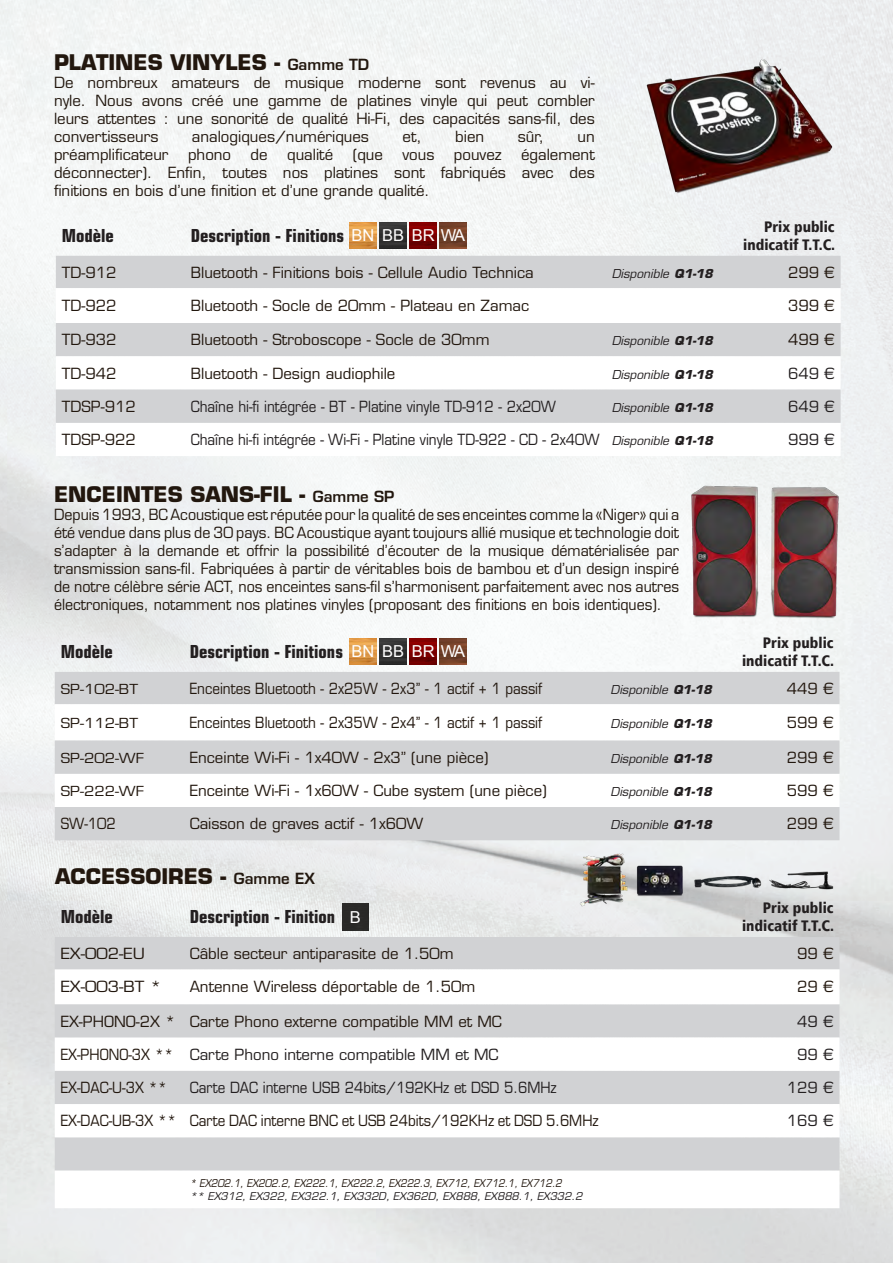
<style>
.page{position:relative;width:893px;height:1263px;background:#fff}
.page>*{position:absolute;margin:0;border:0;box-sizing:border-box;transform-origin:0 0}
.t1{font:700 21px "Eurostile LT Std";color:#22170e}
.t2{font:700 condensed 18px "Eurostile LT Std";color:#231f20}
.t3{font:16.5px "Arial";color:#fff}
.t4{font:15px/18px "Eurostile LT Std";color:#22170e;text-align:justify}
.t5{font:15px/18px "Eurostile LT Std";color:#22170e;text-align:justify;scale:.95 1}
.t6{font:15px "Eurostile LT Std";color:#22170e;scale:.9 1}
.t7{font:15px "Eurostile LT Std";color:#231f20;scale:.9 1}
.t8{font:900 condensed 15px/18px "Frutiger";color:#231f20;text-align:right}
.t9{font:15px "Eurostile LT Std";color:#231f20}
.t10{font:15px "Eurostile LT Std";color:#22170e;scale:1.1 1}
.t11{font:13.5px "Eurostile LT Std";color:#22170e;scale:1.11 1}
.t12{font:italic 12px "Eurostile LT Std";color:#231f20}
.t13{font:italic 10.5px "Eurostile LT Std";color:#22170e;scale:.9 1}
.t14{font:italic 10.5px "Eurostile LT Std";color:#231f20}
.s1{font-weight:600;font-size:15px}
.s2{font-family:"Arial";font-weight:400;font-stretch:normal;font-size:16.5px;color:#fff}
.s3{font-weight:700}
</style>
<div class="page">
<img style="left:0;top:0;width:893px;height:1263px">
<div style="left:56px;top:256px;width:785px;height:32px;background:#d1d2d4"></div>
<svg style="left:56px;top:288px;width:785px;height:168px"></svg>
<div style="left:56px;top:390px;width:785px;height:33px;background:#d1d2d4"></div>
<div style="left:55px;top:672px;width:784px;height:32px;background:#d1d2d4"></div>
<svg style="left:55px;top:704px;width:784px;height:36px"></svg>
<svg style="left:55px;top:740px;width:784px;height:100px;fill:#d1d2d4"></svg>
<img style="left:350px;top:222px;width:26px;height:27px">
<img style="left:380px;top:222px;width:27px;height:27px">
<img style="left:410px;top:222px;width:26px;height:27px">
<img style="left:440px;top:222px;width:26px;height:27px">
<img style="left:350px;top:638px;width:26px;height:26px">
<img style="left:380px;top:638px;width:27px;height:26px">
<img style="left:410px;top:638px;width:26px;height:26px">
<img style="left:440px;top:638px;width:26px;height:26px">
<div style="left:55px;top:937px;width:784px;height:32px;background:#d1d2d4"></div>
<svg style="left:55px;top:969px;width:784px;height:239px"></svg>
<img style="left:342px;top:904px;width:27px;height:26px">
<img style="left:574px;top:843px;width:266px;height:72px">
<img style="left:616px;top:54px;width:223px;height:141px">
<img style="left:685px;top:474px;width:170px;height:152px">
<p class="t1" style="left:54px;top:49px;width:317px">PLATINES VINYLES - <span class="s1">Gamme TD</span></p>
<p class="t4" style="left:54px;top:74px;width:542px">De nombreux amateurs de musique moderne sont revenus au vi&shy;nyle. Nous avons créé une gamme de platines vinyle qui peut combler leurs attentes : une sonorité de qualité Hi-Fi, des capacités sans-fil, des convertisseurs</p>
<p class="t4" style="left:192px;top:128px;width:179px">analogiques/numériques</p>
<p class="t4" style="left:403px;top:128px;width:21px">et,</p>
<p class="t4" style="left:455px;top:128px;width:31px">bien</p>
<p class="t4" style="left:518px;top:128px;width:28px">sûr,</p>
<p class="t4" style="left:577px;top:128px;width:19px">un</p>
<p class="t4" style="left:54px;top:146px;width:116px">préamplificateur</p>
<p class="t4" style="left:188px;top:146px;width:45px">phono</p>
<p class="t4" style="left:251px;top:146px;width:19px">de</p>
<p class="t4" style="left:287px;top:146px;width:48px">qualité</p>
<p class="t4" style="left:353px;top:146px;width:32px">(que</p>
<p class="t4" style="left:402px;top:146px;width:33px">vous</p>
<p class="t4" style="left:454px;top:146px;width:49px">pouvez</p>
<p class="t4" style="left:54px;top:146px;width:542px;text-indent:467px">également déconnecter). Enfin, toutes nos platines sont fabriqués avec des finitions en bois d’une finition et d’une grande qualité.</p>
<p class="t2" style="left:62px;top:225px;width:54px">Modèle</p>
<p class="t2" style="left:191px;top:225px;width:276px">Description - Finitions <span class="s2">BN BB BR WA</span></p>
<p class="t8" style="left:743px;top:217px;width:93px">Prix public indicatif T.T.C.</p>
<p class="t4" style="left:62px;top:263px;width:56px">TD-912</p>
<p class="t4" style="left:191px;top:263px;width:344px">Bluetooth - Finitions bois - Cellule Audio Technica</p>
<p class="t12" style="left:612px;top:266px;width:103px">Disponible <span class="s3">Q1-18</span></p>
<p class="t4" style="left:788px;top:263px;width:48px">299 €</p>
<p class="t4" style="left:62px;top:297px;width:56px">TD-922</p>
<p class="t4" style="left:191px;top:297px;width:340px">Bluetooth - Socle de 20mm - Plateau en Zamac</p>
<p class="t4" style="left:788px;top:297px;width:48px">399 €</p>
<p class="t4" style="left:62px;top:331px;width:56px">TD-932</p>
<p class="t4" style="left:191px;top:331px;width:300px">Bluetooth - Stroboscope - Socle de 30mm</p>
<p class="t12" style="left:612px;top:334px;width:103px">Disponible <span class="s3">Q1-18</span></p>
<p class="t4" style="left:788px;top:331px;width:48px">499 €</p>
<p class="t4" style="left:62px;top:364px;width:56px">TD-942</p>
<p class="t4" style="left:191px;top:364px;width:206px">Bluetooth - Design audiophile</p>
<p class="t12" style="left:612px;top:367px;width:103px">Disponible <span class="s3">Q1-18</span></p>
<p class="t9" style="left:788px;top:364px;width:48px">649 €</p>
<p class="t4" style="left:62px;top:397px;width:76px">TDSP-912</p>
<p class="t7" style="left:191px;top:397px;width:407px">Chaîne hi-fi intégrée - BT - Platine vinyle TD-912 - 2x20W</p>
<p class="t12" style="left:612px;top:400px;width:103px">Disponible <span class="s3">Q1-18</span></p>
<p class="t9" style="left:788px;top:397px;width:48px">649 €</p>
<p class="t4" style="left:62px;top:431px;width:76px">TDSP-922</p>
<p class="t7" style="left:191px;top:431px;width:456px">Chaîne hi-fi intégrée - Wi-Fi - Platine vinyle TD-922 - CD - 2x40W</p>
<p class="t12" style="left:612px;top:433px;width:103px">Disponible <span class="s3">Q1-18</span></p>
<p class="t9" style="left:788px;top:431px;width:48px">999 €</p>
<p class="t1" style="left:54px;top:481px;width:342px">ENCEINTES SANS-FIL - <span class="s1">Gamme SP</span></p>
<p class="t5" style="left:54px;top:506px;width:660px">Depuis 1993, BC Acoustique est réputée pour la qualité de ses enceintes comme la «Niger» qui a été vendue dans plus de 30 pays. BC Acoustique ayant toujours allié musique et technologie doit s’adapter à la demande et offrir la possibilité d’écouter de la musique dématérialisée par transmission sans-fil. Fabriquées à partir de véritables bois de bambou et d’un design inspiré de notre célèbre série ACT, nos enceintes sans-fil s’harmonisent parfaitement avec nos autres électroniques, notamment nos platines vinyles (proposant des finitions en bois identiques).</p>
<p class="t2" style="left:61px;top:641px;width:54px">Modèle</p>
<p class="t2" style="left:190px;top:641px;width:155px">Description - Finitions</p>
<p class="t8" style="left:742px;top:634px;width:93px">Prix public indicatif T.T.C.</p>
<p class="t11" style="left:61px;top:681px;width:71px">SP-102-BT</p>
<p class="t6" style="left:190px;top:679px;width:393px">Enceintes Bluetooth - 2x25W - 2x3’’ - 1 actif + 1 passif</p>
<p class="t12" style="left:611px;top:682px;width:103px">Disponible <span class="s3">Q1-18</span></p>
<p class="t4" style="left:787px;top:679px;width:48px">449 €</p>
<p class="t11" style="left:61px;top:715px;width:71px">SP-112-BT</p>
<p class="t6" style="left:190px;top:713px;width:393px">Enceintes Bluetooth - 2x35W - 2x4’’ - 1 actif + 1 passif</p>
<p class="t12" style="left:611px;top:716px;width:103px">Disponible <span class="s3">Q1-18</span></p>
<p class="t4" style="left:787px;top:714px;width:48px">599 €</p>
<p class="t11" style="left:61px;top:750px;width:77px">SP-202-WF</p>
<p class="t4" style="left:190px;top:748px;width:300px">Enceinte Wi-Fi - 1x40W - 2x3’’ (une pièce)</p>
<p class="t12" style="left:611px;top:751px;width:103px">Disponible <span class="s3">Q1-18</span></p>
<p class="t4" style="left:787px;top:748px;width:48px">299 €</p>
<p class="t11" style="left:61px;top:783px;width:77px">SP-222-WF</p>
<p class="t4" style="left:190px;top:782px;width:359px">Enceinte Wi-Fi - 1x60W - Cube system (une pièce)</p>
<p class="t12" style="left:611px;top:784px;width:103px">Disponible <span class="s3">Q1-18</span></p>
<p class="t4" style="left:787px;top:782px;width:48px">599 €</p>
<p class="t6" style="left:61px;top:815px;width:63px">SW-102</p>
<p class="t4" style="left:190px;top:815px;width:235px">Caisson de graves actif - 1x60W</p>
<p class="t12" style="left:611px;top:818px;width:103px">Disponible <span class="s3">Q1-18</span></p>
<p class="t4" style="left:787px;top:815px;width:48px">299 €</p>
<p class="t3" style="left:352px;top:640px;width:24px">BN</p>
<p class="t3" style="left:382px;top:640px;width:24px">BB</p>
<p class="t3" style="left:412px;top:640px;width:55px">BR WA</p>
<p class="t1" style="left:55px;top:863px;width:261px">ACCESSOIRES - <span class="s1">Gamme EX</span></p>
<p class="t2" style="left:61px;top:906px;width:54px">Modèle</p>
<p class="t2" style="left:190px;top:906px;width:147px">Description - Finition</p>
<p class="t8" style="left:742px;top:899px;width:93px">Prix public indicatif T.T.C.</p>
<p class="t10" style="left:61px;top:944px;width:78px">EX-002-EU</p>
<p class="t4" style="left:190px;top:944px;width:266px">Câble secteur antiparasite de 1.50m</p>
<p class="t4" style="left:797px;top:944px;width:38px">99 €</p>
<p class="t10" style="left:61px;top:978px;width:93px">EX-003-BT *</p>
<p class="t4" style="left:190px;top:978px;width:287px">Antenne Wireless déportable de 1.50m</p>
<p class="t4" style="left:797px;top:978px;width:38px">29 €</p>
<p class="t4" style="left:61px;top:1012px;width:116px">EX-PHONO-2X *</p>
<p class="t4" style="left:190px;top:1012px;width:314px">Carte Phono externe compatible MM et MC</p>
<p class="t9" style="left:797px;top:1012px;width:38px">49 €</p>
<p class="t6" style="left:61px;top:1045px;width:127px">EX-PHONO-3X **</p>
<p class="t9" style="left:190px;top:1045px;width:310px">Carte Phono interne compatible MM et MC</p>
<p class="t9" style="left:797px;top:1045px;width:38px">99 €</p>
<p class="t6" style="left:61px;top:1078px;width:120px">EX-DAC-U-3X **</p>
<p class="t7" style="left:190px;top:1078px;width:409px">Carte DAC interne USB 24bits/192KHz et DSD 5.6MHz</p>
<p class="t9" style="left:787px;top:1078px;width:48px">129 €</p>
<p class="t6" style="left:61px;top:1112px;width:130px">EX-DAC-UB-3X **</p>
<p class="t6" style="left:190px;top:1112px;width:456px">Carte DAC interne BNC et USB 24bits/192KHz et DSD 5.6MHz</p>
<p class="t9" style="left:787px;top:1112px;width:48px">169 €</p>
<p class="t3" style="left:350px;top:906px;width:13px">B</p>
<p class="t13" style="left:190px;top:1177px;width:415px">* EX202.1, EX202.2, EX222.1, EX222.2, EX222.3, EX712, EX712.1, EX712.2</p>
<p class="t14" style="left:190px;top:1189px;width:394px">** EX312, EX322, EX322.1, EX332D, EX362D, EX888, EX888.1, EX332.2</p>
</div>
